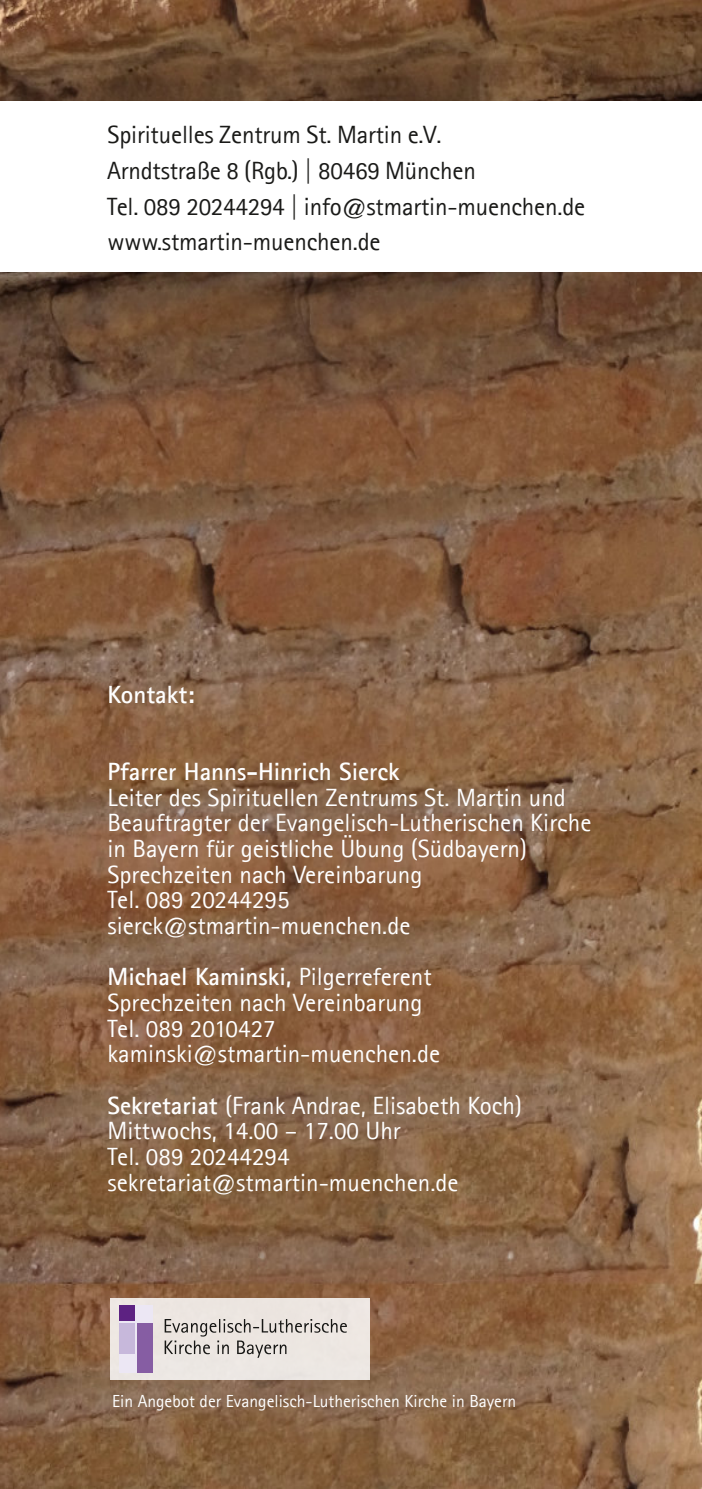
<style>
.page{position:relative;width:702px;height:1489px;background:#fff}
.page>*{position:absolute;margin:0;border:0;box-sizing:border-box;transform-origin:0 0}
.t1{font:25px/25.8px "Agfa Rotis Sans Serif";color:#fff}
.t2{font:25px/35.8px "Agfa Rotis Sans Serif";letter-spacing:-.005em;color:#1a1a18}
.t3{font:700 25px "Agfa Rotis Sans Serif";color:#fff}
.t4{font:17.5px "Agfa Rotis Sans Serif";color:#fff}
.s1{font-weight:700}
</style>
<div class="page">
<img style="left:0;top:0;width:702px;height:1488px">
<div style="left:0;top:101px;width:702px;height:170px;background:#fff"></div>
<div style="left:111px;top:1297px;width:259px;height:82px;background:#ece7e2"></div>
<div style="left:119px;top:1304px;width:34px;height:68px;background:#ece7f4"></div>
<div style="left:137px;top:1322px;width:16px;height:50px;background:#865da3"></div>
<div style="left:119px;top:1322px;width:15px;height:31px;background:#c7b8db"></div>
<div style="left:119px;top:1304px;width:15px;height:16px;background:#5d2282"></div>
<svg style="left:165px;top:1319px;width:182px;height:38px"></svg>
<p class="t2" style="left:107px;top:118px;width:480px">Spirituelles Zentrum St. Martin e.V.<br>Arndtstraße 8 (Rgb.) | 80469 München<br>Tel. 089 20244294 | info@stmartin-muenchen.de www.stmartin-muenchen.de</p>
<p class="t3" style="left:107px;top:685px;width:89px">Kontakt:</p>
<p class="t3" style="left:107px;top:762px;width:294px">Pfarrer Hanns-Hinrich Sierck</p>
<p class="t1" style="left:107px;top:785px;width:485px">Leiter des Spirituellen Zentrums St. Martin und Beauftragter der Evangelisch-Lutherischen Kirche in Bayern für geistliche Übung (Südbayern)<br>Sprechzeiten nach Vereinbarung<br>Tel. 089 20244295 sierck@stmartin-muenchen.de</p>
<p class="t1" style="left:107px;top:965px;width:334px"><span class="s1">Michael Kaminski,</span> Pilgerreferent<br>Sprechzeiten nach Vereinbarung<br>Tel. 089 2010427 kaminski@stmartin-muenchen.de</p>
<p class="t1" style="left:107px;top:1093px;width:416px"><span class="s1">Sekretariat</span> (Frank Andrae, Elisabeth Koch)<br>Mittwochs, 14.00 – 17.00 Uhr<br>Tel. 089 20244294 sekretariat@stmartin-muenchen.de</p>
<p class="t4" style="left:112px;top:1392px;width:405px">Ein Angebot der Evangelisch-Lutherischen Kirche in Bayern</p>
</div>
